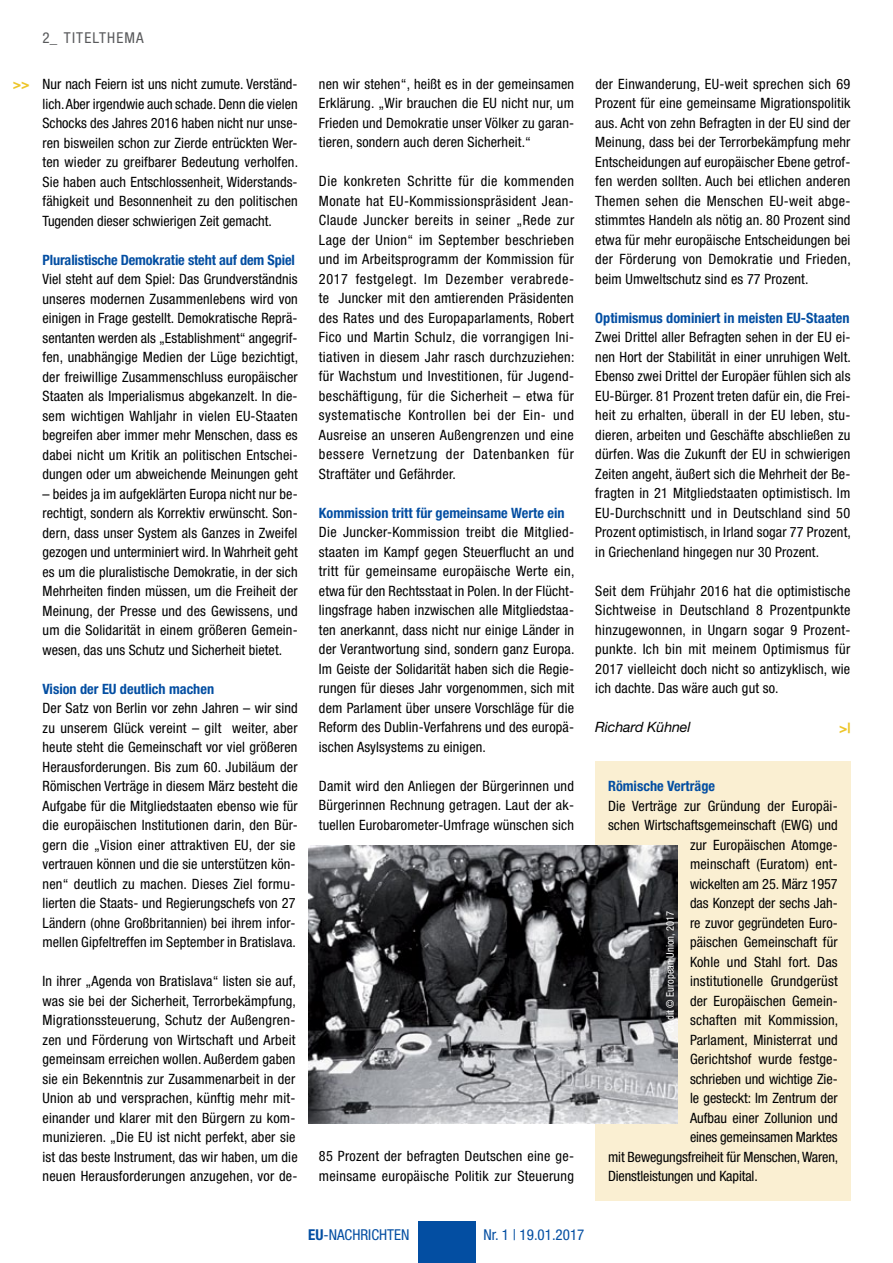
<style>
.page{position:relative;width:893px;height:1263px;background:#fff}
.page>*{position:absolute;margin:0;border:0;box-sizing:border-box;transform-origin:0 0}
.t1{font:condensed 15px "Helvetica Neue LT";color:#034ea2}
.t2{font:condensed 15px "Helvetica Neue LT";color:#58595b}
.t3{font:condensed 14.25px/19.5px "Helvetica Neue LT";letter-spacing:.01em;color:#000;text-align:justify}
.t4{font:700 condensed 14.25px "Helvetica Neue LT";color:#034ea2}
.t5{font:condensed 14.25px "Helvetica Neue LT";letter-spacing:-.01em;color:#000}
.t6{font:italic 14.25px "Helvetica Neue LT";letter-spacing:-.01em;color:#000}
.t7{font:700 condensed 14.25px "Helvetica Neue LT";color:#edc52a}
.t8{font:condensed 10.5px "Helvetica Neue LT";color:#fff}
.s1{font-weight:700}
</style>
<div class="page">
<div style="left:418px;top:1221px;width:57px;height:42px;background:#034ea2"></div>
<div style="left:595px;top:762px;width:255px;height:439px;background:#faefd2"></div>
<img style="left:308px;top:846px;width:369px;height:277px">
<p class="t2" style="left:43px;top:29px;width:67px">2_ Titelthema</p>
<p class="t7" style="left:13px;top:75px;width:19px">&gt;&gt;</p>
<p class="t3" style="left:43px;top:74px;width:257px">Nur nach Feiern ist uns nicht zumute. Verständ&shy;lich. Aber irgendwie auch schade. Denn die vielen Schocks des Jahres 2016 haben nicht nur unse&shy;ren bisweilen schon zur Zierde entrückten Wer&shy;ten wieder zu greifbarer Bedeutung verholfen.<br>Sie haben auch Entschlossenheit, Widerstands&shy;fähigkeit und Besonnenheit zu den politischen Tugenden dieser schwierigen Zeit gemacht.</p>
<p class="t4" style="left:43px;top:251px;width:254px">Pluralistische Demokratie steht auf dem Spiel</p>
<p class="t3" style="left:43px;top:269px;width:257px">Viel steht auf dem Spiel: Das Grundverständnis unseres modernen Zusammenlebens wird von einigen in Frage gestellt. Demokratische Reprä&shy;sentanten werden als „Establishment“ angegrif&shy;fen, unabhängige Medien der Lüge bezichtigt, der freiwillige Zusammenschluss europäischer Staaten als Imperialismus abgekanzelt. In die&shy;sem wichtigen Wahljahr in vielen EU-Staaten begreifen aber immer mehr Menschen, dass es dabei nicht um Kritik an politischen Entschei&shy;dungen oder um abweichende Meinungen geht</p>
<p class="t3" style="left:43px;top:484px;width:257px">– beides ja im aufgeklärten Europa nicht nur be&shy;rechtigt, sondern als Korrektiv erwünscht. Son&shy;dern, dass unser System als Ganzes in Zweifel gezogen und unterminiert wird. In Wahrheit geht es um die pluralistische Demokratie, in der sich Mehrheiten finden müssen, um die Freiheit der Meinung, der Presse und des Gewissens, und um die Solidarität in einem größeren Gemein&shy;wesen, das uns Schutz und Sicherheit bietet.</p>
<p class="t4" style="left:43px;top:680px;width:173px">Vision der EU deutlich machen</p>
<p class="t3" style="left:43px;top:698px;width:257px;text-align:left">Der Satz von Berlin vor zehn Jahren – wir sind zu unserem Glück vereint – gilt weiter, aber heute steht die Gemeinschaft vor viel größeren Herausforderungen. Bis zum 60. Jubiläum der Römischen Verträge in diesem März besteht die Aufgabe für die Mitgliedstaaten ebenso wie für die europäischen Institutionen darin, den Bür&shy;gern die „Vision einer attraktiven EU, der sie vertrauen können und die sie unterstützen kön&shy;nen“ deutlich zu machen. Dieses Ziel formu&shy;lierten die Staats- und Regierungschefs von 27<br>Ländern (ohne Großbritannien) bei ihrem infor&shy;mellen Gipfeltreffen im September in Bratislava.</p>
<p class="t3" style="left:43px;top:971px;width:257px;text-align:left">In ihrer „Agenda von Bratislava“ listen sie auf, was sie bei der Sicherheit, Terrorbekämpfung, Migrationssteuerung, Schutz der Außengren&shy;zen und Förderung von Wirtschaft und Arbeit gemeinsam erreichen wollen. Außerdem gaben sie ein Bekenntnis zur Zusammenarbeit in der Union ab und versprachen, künftig mehr mit&shy;einander und klarer mit den Bürgern zu kom&shy;munizieren. „Die EU ist nicht perfekt, aber sie ist das beste Instrument, das wir haben, um die neuen Herausforderungen anzugehen, vor de-</p>
<p class="t3" style="left:319px;top:74px;width:257px">nen wir stehen“, heißt es in der gemeinsamen Erklärung. „Wir brauchen die EU nicht nur, um Frieden und Demokratie unser Völker zu garan&shy;tieren, sondern auch deren Sicherheit.“</p>
<p class="t3" style="left:319px;top:172px;width:257px">Die konkreten Schritte für die kommenden Monate hat EU-Kommissionspräsident Jean-Claude Juncker bereits in seiner „Rede zur Lage der Union“ im September beschrieben und im Arbeitsprogramm der Kommission für 2017 festgelegt. Im Dezember verabrede&shy;te Juncker mit den amtierenden Präsidenten des Rates und des Europaparlaments, Robert Fico und Martin Schulz, die vorrangigen Ini&shy;tiativen in diesem Jahr rasch durchzuziehen: für Wachstum und Investitionen, für Jugend&shy;beschäftigung, für die Sicherheit – etwa für systematische Kontrollen bei der Ein- und Ausreise an unseren Außengrenzen und eine bessere Vernetzung der Datenbanken für Straftäter und Gefährder.</p>
<p class="t4" style="left:319px;top:504px;width:247px">Kommission tritt für gemeinsame Werte ein</p>
<p class="t3" style="left:319px;top:522px;width:257px">Die Juncker-Kommission treibt die Mitglied&shy;staaten im Kampf gegen Steuerflucht an und tritt für gemeinsame europäische Werte ein, etwa für den Rechtsstaat in Polen. In der Flücht&shy;lingsfrage haben inzwischen alle Mitgliedstaa&shy;ten anerkannt, dass nicht nur einige Länder in der Verantwortung sind, sondern ganz Europa.<br>Im Geiste der Solidarität haben sich die Regie&shy;rungen für dieses Jahr vorgenommen, sich mit dem Parlament über unsere Vorschläge für die Reform des Dublin-Verfahrens und des europä&shy;ischen Asylsystems zu einigen.</p>
<p class="t3" style="left:319px;top:776px;width:257px">Damit wird den Anliegen der Bürgerinnen und Bürgerinnen Rechnung getragen. Laut der ak&shy;tuellen Eurobarometer-Umfrage wünschen sich</p>
<p class="t3" style="left:319px;top:1146px;width:257px">85 Prozent der befragten Deutschen eine ge&shy;meinsame europäische Politik zur Steuerung</p>
<p class="t3" style="left:595px;top:74px;width:257px">der Einwanderung, EU-weit sprechen sich 69<br>Prozent für eine gemeinsame Migrationspolitik aus. Acht von zehn Befragten in der EU sind der Meinung, dass bei der Terrorbekämpfung mehr Entscheidungen auf europäischer Ebene getrof&shy;fen werden sollten. Auch bei etlichen anderen Themen sehen die Menschen EU-weit abge&shy;stimmtes Handeln als nötig an. 80 Prozent sind etwa für mehr europäische Entscheidungen bei der Förderung von Demokratie und Frieden, beim Umweltschutz sind es 77 Prozent.</p>
<p class="t4" style="left:595px;top:309px;width:256px">Optimismus dominiert in meisten EU-Staaten</p>
<p class="t3" style="left:595px;top:327px;width:257px">Zwei Drittel aller Befragten sehen in der EU ei&shy;nen Hort der Stabilität in einer unruhigen Welt.<br>Ebenso zwei Drittel der Europäer fühlen sich als EU-Bürger. 81 Prozent treten dafür ein, die Frei&shy;heit zu erhalten, überall in der EU leben, stu&shy;dieren, arbeiten und Geschäfte abschließen zu dürfen. Was die Zukunft der EU in schwierigen Zeiten angeht, äußert sich die Mehrheit der Be&shy;fragten in 21 Mitgliedstaaten optimistisch. Im EU-Durchschnitt und in Deutschland sind 50<br>Prozent optimistisch, in Irland sogar 77 Prozent, in Griechenland hingegen nur 30 Prozent.</p>
<p class="t3" style="left:595px;top:581px;width:257px">Seit dem Frühjahr 2016 hat die optimistische Sichtweise in Deutschland 8 Prozentpunkte hinzugewonnen, in Ungarn sogar 9 Prozent&shy;punkte. Ich bin mit meinem Optimismus für 2017 vielleicht doch nicht so antizyklisch, wie ich dachte. Das wäre auch gut so.</p>
<p class="t6" style="left:595px;top:718px;width:97px">Richard Kühnel</p>
<p class="t7" style="left:839px;top:719px;width:13px">&gt;|</p>
<p class="t4" style="left:608px;top:778px;width:108px">Römische Verträge</p>
<p class="t3" style="left:608px;top:796px;width:231px">Die Verträge zur Gründung der Europäi-</p>
<p class="t3" style="left:608px;top:815px;width:231px">schen Wirtschaftsgemeinschaft (EWG) und</p>
<p class="t3" style="left:690px;top:835px;width:149px">zur Europäischen Atomge-</p>
<p class="t3" style="left:690px;top:854px;width:149px">meinschaft (Euratom) ent-</p>
<p class="t5" style="left:690px;top:876px;width:149px">wickelten am 25. März 1957</p>
<p class="t3" style="left:690px;top:893px;width:149px">das Konzept der sechs Jah-</p>
<p class="t3" style="left:690px;top:913px;width:149px">re zuvor gegründeten Euro-</p>
<p class="t3" style="left:690px;top:932px;width:149px">päischen Gemeinschaft für</p>
<p class="t3" style="left:690px;top:952px;width:149px">Kohle und Stahl fort. Das</p>
<p class="t3" style="left:690px;top:971px;width:149px">institutionelle Grundgerüst</p>
<p class="t3" style="left:690px;top:991px;width:149px">der Europäischen Gemein-</p>
<p class="t3" style="left:690px;top:1010px;width:150px">schaften mit Kommission,</p>
<p class="t3" style="left:690px;top:1030px;width:149px">Parlament, Ministerrat und</p>
<p class="t3" style="left:690px;top:1049px;width:149px">Gerichtshof wurde festge-</p>
<p class="t3" style="left:690px;top:1069px;width:149px">schrieben und wichtige Zie-</p>
<p class="t3" style="left:690px;top:1088px;width:149px">le gesteckt: Im Zentrum der</p>
<p class="t3" style="left:690px;top:1108px;width:149px">Aufbau einer Zollunion und</p>
<p class="t5" style="left:690px;top:1129px;width:149px">eines gemeinsamen Marktes</p>
<p class="t5" style="left:608px;top:1148px;width:232px">mit Bewegungsfreiheit für Menschen, Waren,</p>
<p class="t5" style="left:608px;top:1168px;width:151px">Dienstleistungen und Kapital.</p>
<p class="t8" style="left:664px;top:1033px;width:124px;rotate:-90deg">Credit © European Union, 2017</p>
<p class="t1" style="left:308px;top:1226px;width:103px"><span class="s1">EU</span>-NACHRICHTEN</p>
<p class="t1" style="left:484px;top:1226px;width:102px">Nr. 1 | 19.01.2017</p>
</div>
